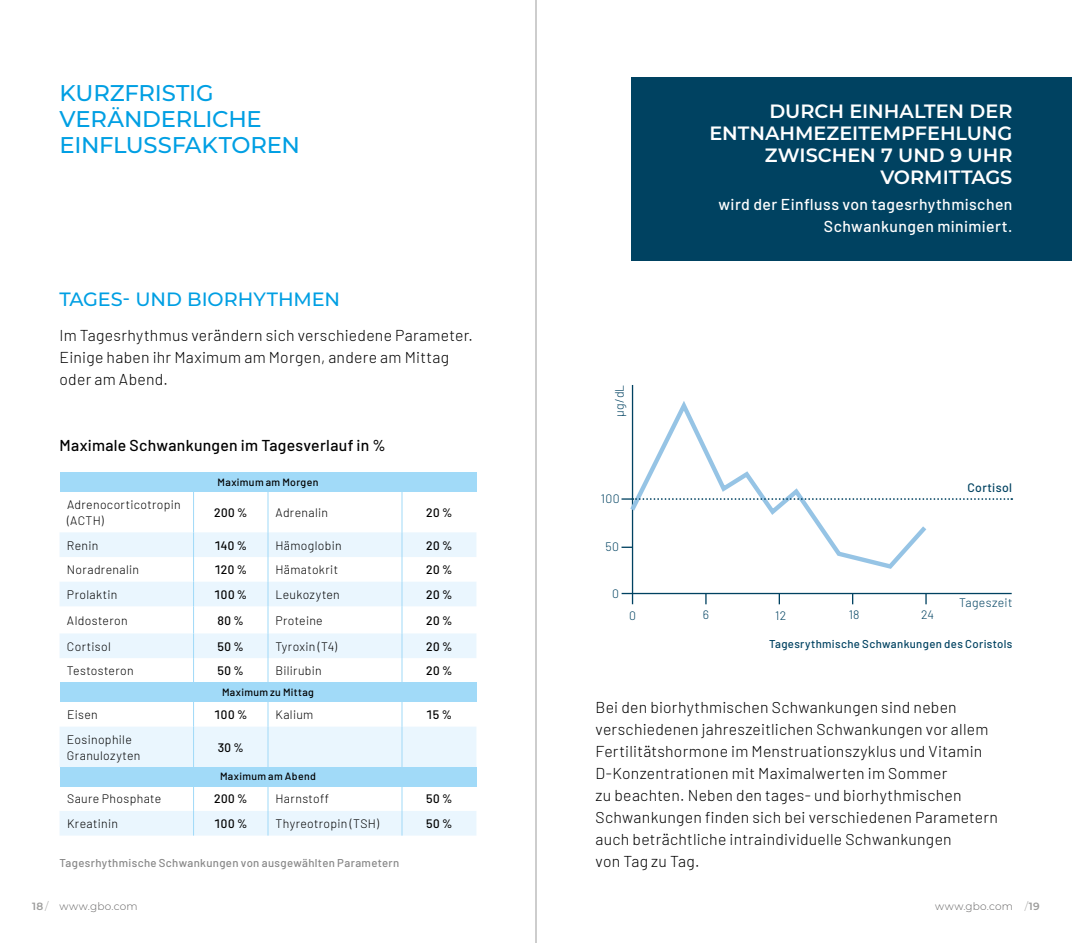
<style>
.page{position:relative;width:1072px;height:943px;background:#fff}
.page>*{position:absolute;margin:0;border:0;box-sizing:border-box;transform-origin:0 0}
.t1{font:500 22.75px/26.2px "Montserrat";letter-spacing:-.01em;color:#009fe3}
.t2{font:600 19.25px/21.9px "Montserrat";color:#fff;text-align:right}
.t3{font:500 19.25px "Montserrat";letter-spacing:-.005em;color:#009fe3}
.t4{font:300 15.75px/21.9px "Barlow";letter-spacing:.015em;color:#000}
.t5{font:500 15.75px/21.9px "Barlow";letter-spacing:.03em;color:#fff;text-align:right}
.t6{font:500 15.75px "Barlow";letter-spacing:.02em;color:#000}
.t7{font:300 12.25px/15.8px "Barlow";letter-spacing:.025em;color:#000}
.t8{font:500 12.25px "Barlow";letter-spacing:.03em;color:#000}
.t9{font:300 12.25px "Barlow";letter-spacing:.025em;color:#004261}
.t10{font:500 12.25px "Barlow";letter-spacing:.025em;color:#004261}
.t11{font:500 11.38px "Barlow";letter-spacing:.03em;color:#878787}
.t12{font:500 11.38px "Barlow";letter-spacing:.03em;color:#004261}
.t13{font:500 10.5px "Barlow";letter-spacing:.035em;color:#000}
.t14{font:300 10.5px "Montserrat";letter-spacing:.025em;color:#646363}
.s1{font-weight:600;color:#9d9d9c}
.s2{color:#9d9d9c}
</style>
<div class="page">
<hr style="left:632px;top:385px;width:1px;height:219px;background:#004261">
<hr style="left:621px;top:593px;width:390px;height:1px;background:#004261">
<svg style="left:778px;top:594px;width:2px;height:10px"></svg>
<svg style="left:626px;top:396px;width:301px;height:175px"></svg>
<svg style="left:621px;top:498px;width:391px;height:2px"></svg>
<div style="left:631px;top:77px;width:440px;height:183px;background:#004261"></div>
<div style="left:60px;top:472px;width:416px;height:20px;background:#a1daf8"></div>
<svg style="left:60px;top:532px;width:416px;height:126px;fill:#eaf6fe"></svg>
<hr style="left:193px;top:492px;width:1px;height:40px;background:#a1daf8">
<hr style="left:267px;top:492px;width:1px;height:40px;background:#a1daf8">
<hr style="left:401px;top:492px;width:1px;height:40px;background:#a1daf8">
<svg style="left:193px;top:532px;width:1px;height:150px"></svg>
<svg style="left:267px;top:532px;width:1px;height:150px"></svg>
<svg style="left:401px;top:532px;width:1px;height:150px"></svg>
<div style="left:60px;top:682px;width:416px;height:20px;background:#a1daf8"></div>
<svg style="left:60px;top:702px;width:416px;height:65px"></svg>
<hr style="left:193px;top:726px;width:1px;height:41px;background:#a1daf8">
<hr style="left:267px;top:726px;width:1px;height:41px;background:#a1daf8">
<hr style="left:401px;top:726px;width:1px;height:41px;background:#a1daf8">
<div style="left:60px;top:767px;width:416px;height:19px;background:#a1daf8"></div>
<svg style="left:60px;top:786px;width:416px;height:49px"></svg>
<hr style="left:535px;top:0;width:1px;height:943px;background:#9d9d9c">
<h1 class="t1" style="left:60px;top:79px;width:242px">KURZFRISTIG<br>VERÄNDERLICHE<br>EINFLUSSFAKTOREN</h1>
<p class="t3" style="left:60px;top:286px;width:282px">TAGES- UND BIORHYTHMEN</p>
<p class="t4" style="left:60px;top:323px;width:415px">Im Tagesrhythmus verändern sich verschiedene Parameter.<br>Einige haben ihr Maximum am Morgen, andere am Mittag oder am Abend.</p>
<p class="t6" style="left:60px;top:433px;width:328px">Maximale Schwankungen im Tagesverlauf in %</p>
<p class="t13" style="left:218px;top:474px;width:102px">Maximum am Morgen</p>
<p class="t7" style="left:67px;top:496px;width:115px">Adrenocorticotropin (ACTH)</p>
<p class="t8" style="left:214px;top:503px;width:35px">200 %</p>
<p class="t7" style="left:275px;top:504px;width:54px">Adrenalin</p>
<p class="t8" style="left:426px;top:503px;width:28px">20 %</p>
<p class="t7" style="left:67px;top:536px;width:33px">Renin</p>
<p class="t8" style="left:214px;top:536px;width:34px">140 %</p>
<p class="t7" style="left:275px;top:536px;width:68px">Hämoglobin</p>
<p class="t8" style="left:426px;top:536px;width:28px">20 %</p>
<p class="t7" style="left:67px;top:561px;width:74px">Noradrenalin</p>
<p class="t8" style="left:214px;top:561px;width:34px">120 %</p>
<p class="t7" style="left:275px;top:561px;width:64px">Hämatokrit</p>
<p class="t8" style="left:426px;top:561px;width:28px">20 %</p>
<p class="t7" style="left:67px;top:585px;width:52px">Prolaktin</p>
<p class="t8" style="left:214px;top:585px;width:34px">100 %</p>
<p class="t7" style="left:275px;top:585px;width:66px">Leukozyten</p>
<p class="t8" style="left:426px;top:585px;width:28px">20 %</p>
<p class="t7" style="left:67px;top:611px;width:62px">Aldosteron</p>
<p class="t8" style="left:218px;top:611px;width:28px">80 %</p>
<p class="t7" style="left:275px;top:611px;width:49px">Proteine</p>
<p class="t8" style="left:426px;top:611px;width:28px">20 %</p>
<p class="t7" style="left:67px;top:637px;width:45px">Cortisol</p>
<p class="t8" style="left:218px;top:637px;width:28px">50 %</p>
<p class="t7" style="left:275px;top:637px;width:63px">Tyroxin (T4)</p>
<p class="t8" style="left:426px;top:637px;width:28px">20 %</p>
<p class="t7" style="left:67px;top:662px;width:68px">Testosteron</p>
<p class="t8" style="left:218px;top:662px;width:28px">50 %</p>
<p class="t7" style="left:275px;top:662px;width:48px">Bilirubin</p>
<p class="t8" style="left:426px;top:662px;width:28px">20 %</p>
<p class="t13" style="left:222px;top:684px;width:93px">Maximum zu Mittag</p>
<p class="t7" style="left:67px;top:706px;width:32px">Eisen</p>
<p class="t8" style="left:214px;top:705px;width:34px">100 %</p>
<p class="t7" style="left:275px;top:706px;width:39px">Kalium</p>
<p class="t8" style="left:426px;top:705px;width:27px">15 %</p>
<p class="t7" style="left:67px;top:730px;width:75px">Eosinophile<br>Granulozyten</p>
<p class="t8" style="left:218px;top:738px;width:28px">30 %</p>
<p class="t13" style="left:220px;top:768px;width:97px">Maximum am Abend</p>
<p class="t7" style="left:67px;top:790px;width:96px">Saure Phosphate</p>
<p class="t8" style="left:214px;top:790px;width:35px">200 %</p>
<p class="t7" style="left:275px;top:790px;width:55px">Harnstoff</p>
<p class="t8" style="left:426px;top:790px;width:28px">50 %</p>
<p class="t7" style="left:67px;top:815px;width:52px">Kreatinin</p>
<p class="t8" style="left:214px;top:814px;width:34px">100 %</p>
<p class="t7" style="left:275px;top:815px;width:105px">Thyreotropin (TSH)</p>
<p class="t8" style="left:426px;top:814px;width:28px">50 %</p>
<p class="t11" style="left:60px;top:854px;width:341px">Tagesrhythmische Schwankungen von ausgewählten Parametern</p>
<p class="t9" style="left:610px;top:417px;width:34px;rotate:-90deg">μg/dL</p>
<p class="t9" style="left:601px;top:489px;width:20px">100</p>
<p class="t9" style="left:605px;top:537px;width:15px">50</p>
<p class="t2" style="left:709px;top:99px;width:304px">DURCH EINHALTEN DER<br>ENTNAHMEZEITEMPFEHLUNG<br>ZWISCHEN 7 UND 9 UHR<br>VORMITTAGS</p>
<p class="t5" style="left:718px;top:192px;width:295px">wird der Einfluss von tagesrhythmischen<br>Schwankungen minimiert.</p>
<p class="t10" style="left:967px;top:478px;width:46px">Cortisol</p>
<p class="t9" style="left:612px;top:584px;width:8px">0</p>
<p class="t9" style="left:629px;top:606px;width:8px">0</p>
<p class="t9" style="left:702px;top:606px;width:8px">6</p>
<p class="t9" style="left:775px;top:606px;width:13px">12</p>
<p class="t9" style="left:848px;top:606px;width:12px">18</p>
<p class="t9" style="left:921px;top:606px;width:14px">24</p>
<p class="t9" style="left:959px;top:594px;width:55px">Tageszeit</p>
<p class="t12" style="left:769px;top:635px;width:245px">Tagesrythmische Schwankungen des Coristols</p>
<p class="t4" style="left:595px;top:695px;width:404px">Bei den biorhythmischen Schwankungen sind neben verschiedenen jahreszeitlichen Schwankungen vor allem Fertilitätshormone im Menstruationszyklus und Vitamin D-Konzentrationen mit Maximalwerten im Sommer<br>zu beachten. Neben den tages- und biorhythmischen Schwankungen finden sich bei verschiedenen Parametern auch beträchtliche intraindividuelle Schwankungen<br>von Tag zu Tag.</p>
<p class="t14" style="left:32px;top:899px;width:107px"><span class="s1">18</span> <span class="s2">/</span> www.gbo.com</p>
<p class="t14" style="left:935px;top:899px;width:106px">www.gbo.com <span class="s2">/</span> <span class="s1">19</span></p>
</div>
